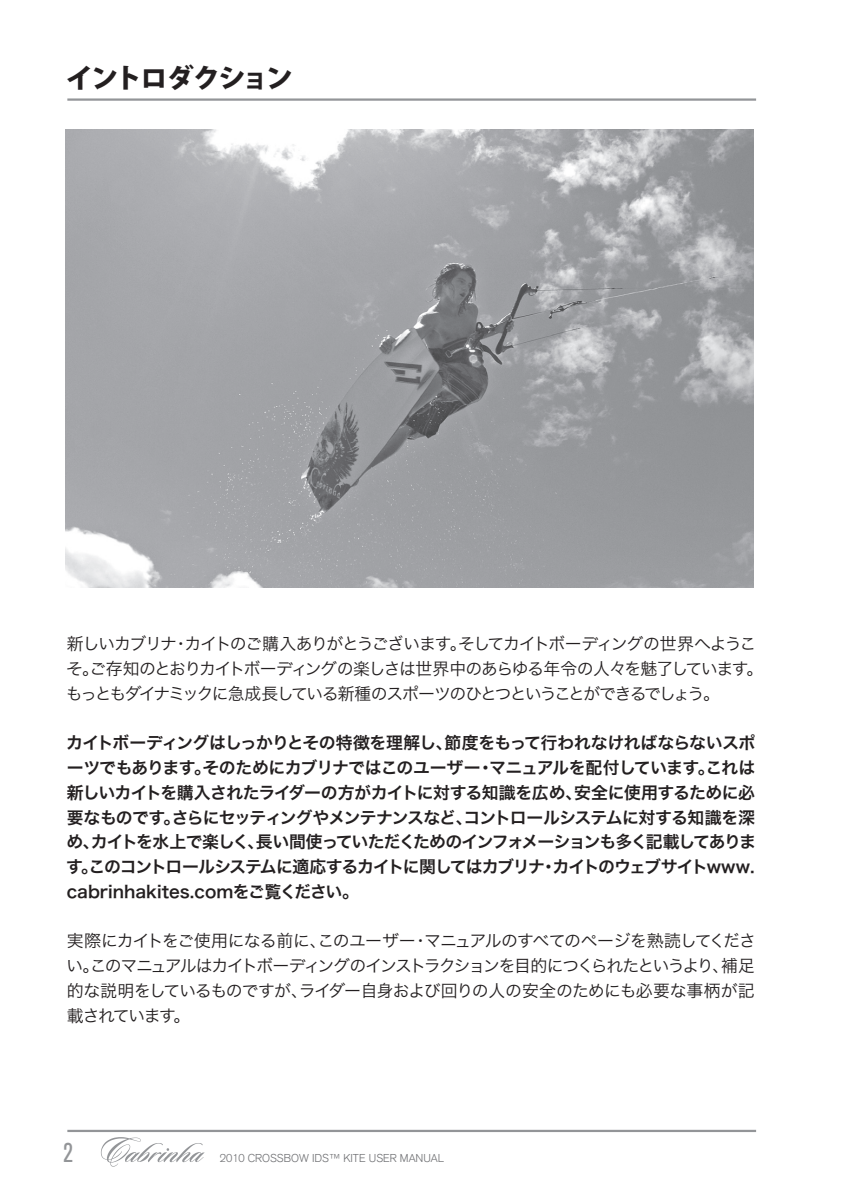
<style>
.page{position:relative;width:849px;height:1193px;background:#fff}
.page>*{position:absolute;margin:0;border:0;box-sizing:border-box;transform-origin:0 0}
.t1{font:800 27px "Koz Go Pro";letter-spacing:-.065em;color:#231f20}
.t2{font:16.88px/24.8px "Hira Kaku Pro W6";letter-spacing:-.045em;color:#231f20;text-align:justify}
.t3{font:16.88px/24.8px "Hira Kaku Pro W3";letter-spacing:-.075em;color:#231f20}
.t4{font:300 11.25px "Akzidenz Grotesk";color:#717275}
</style>
<div class="page">
<hr style="left:67px;top:1130px;width:688px;height:2px;background:#939598">
<svg style="left:101px;top:1137px;width:103px;height:29px"></svg>
<hr style="left:67px;top:98px;width:688px;height:3px;background:#939598">
<img style="left:66px;top:129px;width:687px;height:458px">
<h1 class="t1" style="left:66px;top:60px;width:228px">イントロダクション</h1>
<p class="t3" style="left:66px;top:630px;width:698px">新しいカブリナ・カイトのご購入ありがとうございます。そしてカイトボーディングの世界へようこそ。ご存知のとおりカイトボーディングの楽しさは世界中のあらゆる年令の人々を魅了しています。もっともダイナミックに急成長している新種のスポーツのひとつということができるでしょう。</p>
<p class="t2" style="left:66px;top:730px;width:690px">カイトボーディングはしっかりとその特徴を理解し、節度をもって行われなければならないスポーツでもあります。そのためにカブリナではこのユーザー・マニュアルを配付しています。これは新しいカイトを購入されたライダーの方がカイトに対する知識を広め、安全に使用するために必要なものです。さらにセッティングやメンテナンスなど、コントロールシステムに対する知識を深め、カイトを水上で楽しく、長い間使っていただくためのインフォメーションも多く記載してあります。このコントロールシステムに適応するカイトに関してはカブリナ・カイトのウェブサイトwww. cabrinhakites.comをご覧ください。</p>
<p class="t3" style="left:66px;top:927px;width:691px;text-align:justify">実際にカイトをご使用になる前に、このユーザー・マニュアルのすべてのページを熟読してください。このマニュアルはカイトボーディングのインストラクションを目的につくられたというより、補足的な説明をしているものですが、ライダー自身および回りの人の安全のためにも必要な事柄が記載されています。</p>
<p class="t4" style="left:220px;top:1151px;width:226px">2010 CROSSBOW IDS™ KITE USER MANUAL</p>
</div>
